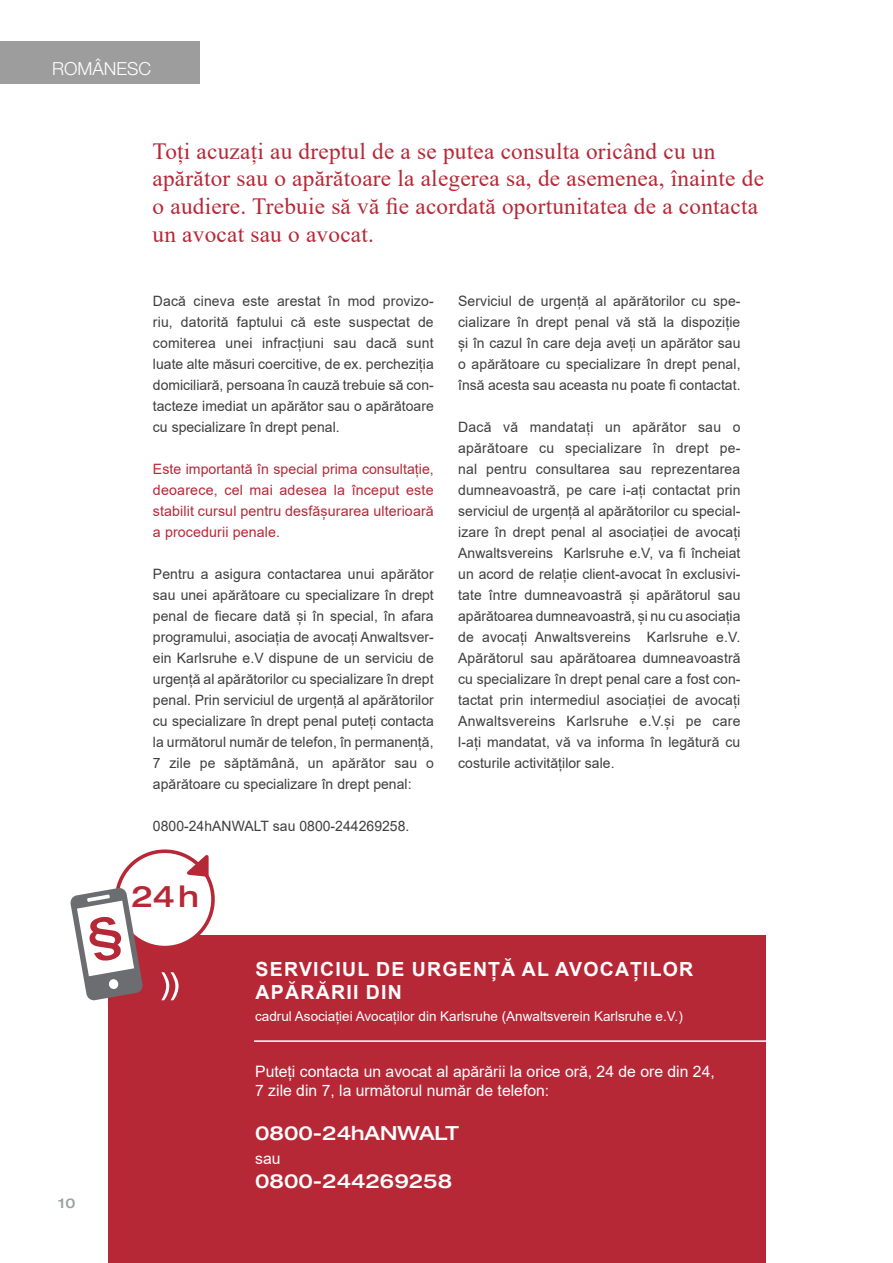
<style>
.page{position:relative;width:893px;height:1263px;background:#fff}
.page>*{position:absolute;margin:0;border:0;box-sizing:border-box;transform-origin:0 0}
.t1{font:500 expanded 29.7px "Helvetica Neue";color:#b72837}
.t2{font:23.25px/27.9px "Times New Roman";letter-spacing:.01em;color:#b72837}
.t3{font:700 19.5px/22.5px "Arial";letter-spacing:.065em;color:#fff}
.t4{font:500 expanded 19.5px "Helvetica Neue";color:#fff}
.t5{font:300 18px "Helvetica Neue";color:#fff}
.t6{font:15.75px/19.5px "Arial";color:#fff}
.t7{font:14.25px/21px "Arial";letter-spacing:.005em;color:#3e3e3f;text-align:justify}
.t8{font:14.25px/21px "Arial";letter-spacing:.01em;color:#b72837;text-align:justify}
.t9{font:13.5px "Arial";color:#fff}
.t10{font:500 expanded 13.5px "Helvetica Neue";color:#96a29c}
</style>
<div class="page">
<div style="left:0;top:41px;width:200px;height:43px;background:#9d9d9e"></div>
<div style="left:108px;top:935px;width:658px;height:328px;background:#b72837"></div>
<hr style="left:254px;top:1040px;width:541px;height:2px;background:#fff">
<svg style="left:70px;top:849px;width:145px;height:152px"></svg>
<p class="t5" style="left:52px;top:57px;width:101px">ROMÂN ESC</p>
<h2 class="t2" style="left:153px;top:136px;width:613px">Toți acuzați au dreptul de a se putea consulta oricând cu un apărător sau o apărătoare la alegerea sa, de asemenea, înainte de o audiere. Trebuie să vă fie acordată oportunitatea de a contacta un avocat sau o avocat.</h2>
<p class="t7" style="left:153px;top:290px;width:282px">Dacă cineva este arestat în mod provizo&shy;riu, datorită faptului că este suspectat de comiterea unei infracțiuni sau dacă sunt luate alte măsuri coercitive, de ex. percheziția domiciliară, persoana în cauză trebuie să con&shy;tacteze imediat un apărător sau o apărătoare cu specializare în drept penal.</p>
<p class="t8" style="left:153px;top:458px;width:282px">Este importantă în special prima consultație, deoarece, cel mai adesea la început este stabilit cursul pentru desfășurarea ulterioară a procedurii penale.</p>
<p class="t7" style="left:153px;top:563px;width:282px">Pentru a asigura contactarea unui apărător sau unei apărătoare cu specializare în drept penal de fiecare dată și în special, în afara programului, asociația de avocați Anwaltsver&shy;ein Karlsruhe e.V dispune de un serviciu de urgență al apărătorilor cu specializare în drept penal. Prin serviciul de urgență al apărătorilor cu specializare în drept penal puteți contacta la următorul număr de telefon, în permanență, 7 zile pe săptămână, un apărător sau o apărătoare cu specializare în drept penal:</p>
<p class="t7" style="left:153px;top:815px;width:258px">0800-24hANWALT sau 0800-244269258.</p>
<h1 class="t1" style="left:131px;top:877px;width:69px">24h</h1>
<p class="t7" style="left:458px;top:290px;width:284px">Serviciul de urgență al apărătorilor cu spe&shy;cializare în drept penal vă stă la dispoziție și în cazul în care deja aveți un apărător sau o apărătoare cu specializare în drept penal, însă acesta sau aceasta nu poate fi contactat.</p>
<p class="t7" style="left:458px;top:416px;width:284px">Dacă vă mandatați un apărător sau o apărătoare cu specializare în drept pe&shy;nal pentru consultarea sau reprezentarea dumneavoastră, pe care i-ați contactat prin serviciul de urgență al apărătorilor cu special&shy;izare în drept penal al asociației de avocați Anwaltsvereins Karlsruhe e.V, va fi încheiat un acord de relație client-avocat în exclusivi&shy;tate între dumneavoastră și apărătorul sau apărătoarea dumneavoastră, și nu cu asociația de avocați Anwaltsvereins Karlsruhe e.V.<br>Apărătorul sau apărătoarea dumneavoastră cu specializare în drept penal care a fost con&shy;tactat prin intermediul asociației de avocați Anwaltsvereins Karlsruhe e.V.și pe care l-ați mandatat, vă va informa în legătură cu costurile activităților sale.</p>
<h3 class="t3" style="left:255px;top:958px;width:439px">SERVICIUL DE URGENȚĂ AL AVOCAȚILOR<br>APĂRĂRII DIN</h3>
<p class="t9" style="left:255px;top:1007px;width:429px">cadrul Asociației Avocaților din Karlsruhe (Anwaltsverein Karlsruhe e.V.)</p>
<p class="t10" style="left:58px;top:1195px;width:19px">10</p>
<p class="t6" style="left:255px;top:1061px;width:461px">Puteți contacta un avocat al apărării la orice oră, 24 de ore din 24,<br>7 zile din 7, la următorul număr de telefon:</p>
<h3 class="t4" style="left:255px;top:1120px;width:205px">0800-24hANWALT</h3>
<p class="t6" style="left:255px;top:1148px;width:27px">sau</p>
<h3 class="t4" style="left:255px;top:1168px;width:198px">0800-244269258</h3>
</div>
